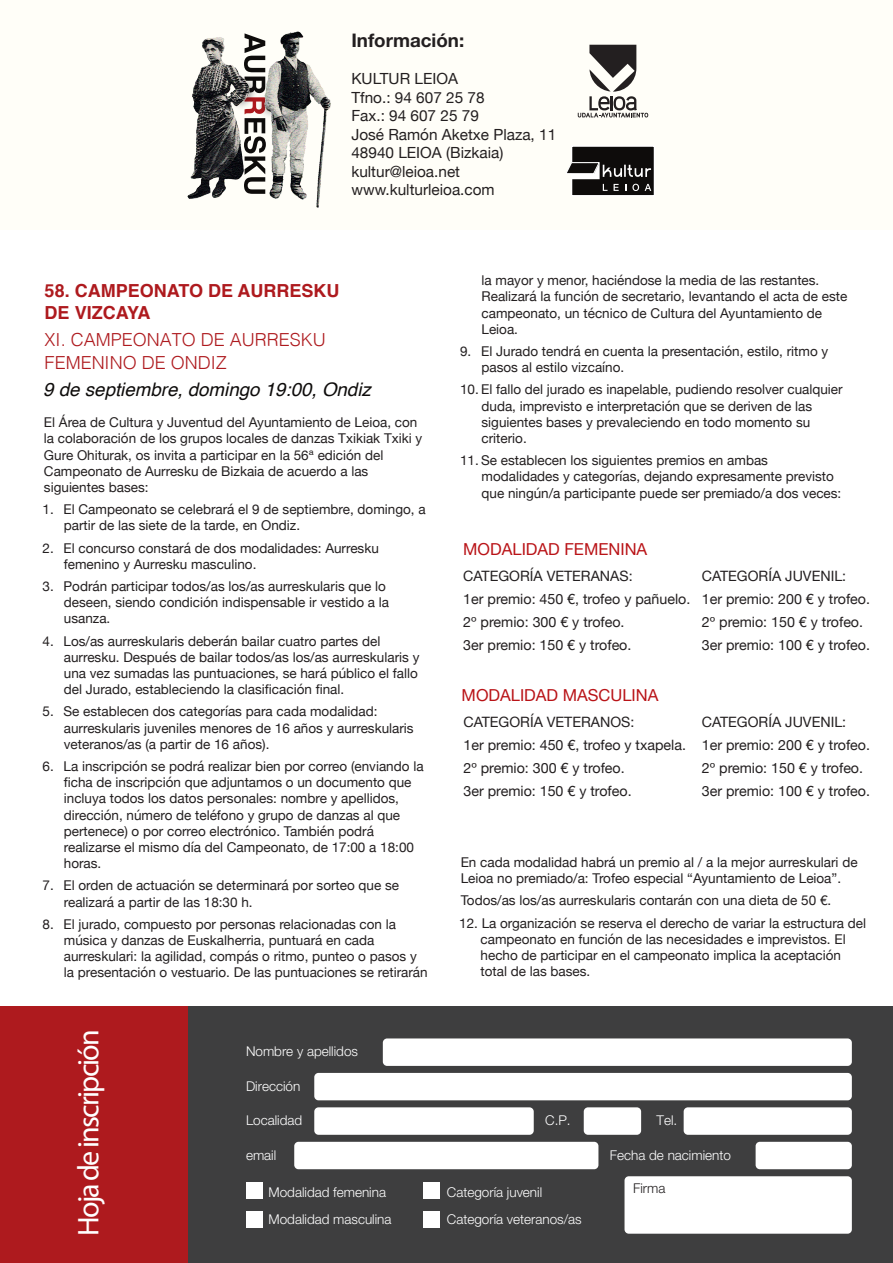
<style>
.page{position:relative;width:893px;height:1263px;background:#fff}
.page>*{position:absolute;margin:0;border:0;box-sizing:border-box;transform-origin:0 0}
.t1{font:700 30px "Montserrat Alternates";letter-spacing:-.06em;color:#fff}
.t2{font:italic 18.75px "Helvetica";color:#0e0c0b}
.t3{font:700 18.75px "Helvetica Neue LT Std";color:#231f20}
.t4{font:300 18px/22.5px "Helvetica";color:#ae1a1e}
.t5{font:700 18px/22.5px "Helvetica";color:#ae1a1e}
.t6{font:16.5px "Helvetica Neue";color:#b91317}
.t7{font:15.3px/18.5px "Helvetica Neue";color:#231f20}
.t8{font:14.25px/23.1px "Helvetica Neue";color:#231f20}
.t9{font:13.5px/16.2px "Helvetica Neue";color:#231f20}
.t10{font:300 13.5px/27px "Helvetica Neue LT Std";color:#fff}
.t11{font:300 13.5px "Helvetica Neue LT Std";color:#231f20}
</style>
<div class="page">
<div style="left:0;top:1006px;width:893px;height:257px;background:#3e3e3f"></div>
<div style="left:0;top:1006px;width:187px;height:257px;background:#ae1a1e"></div>
<div style="left:0;top:0;width:893px;height:230px;background:#fffef8"></div>
<svg style="left:578px;top:45px;width:70px;height:72px"></svg>
<svg style="left:567px;top:146px;width:87px;height:50px;background:#3f3e3d"></svg>
<div style="left:383px;top:1038px;width:469px;height:28px;background:#fff;border-radius:4px"></div>
<div style="left:314px;top:1073px;width:538px;height:27px;background:#fff;border-radius:4px"></div>
<div style="left:624px;top:1176px;width:228px;height:58px;background:#fff;border-radius:4px"></div>
<div style="left:314px;top:1107px;width:220px;height:28px;background:#fff;border-radius:4px"></div>
<div style="left:584px;top:1107px;width:57px;height:28px;background:#fff;border-radius:4px"></div>
<div style="left:294px;top:1142px;width:304px;height:27px;background:#fff;border-radius:4px"></div>
<div style="left:756px;top:1142px;width:96px;height:27px;background:#fff;border-radius:4px"></div>
<div style="left:246px;top:1182px;width:17px;height:17px;background:#fff"></div>
<div style="left:246px;top:1211px;width:17px;height:16px;background:#fff"></div>
<div style="left:423px;top:1182px;width:17px;height:17px;background:#fff"></div>
<div style="left:423px;top:1211px;width:17px;height:16px;background:#fff"></div>
<div style="left:684px;top:1107px;width:168px;height:28px;background:#fff;border-radius:4px"></div>
<svg style="left:251px;top:158px;width:12px;height:36px"></svg>
<img style="left:263px;top:63px;width:68px;height:145px">
<img style="left:251px;top:31px;width:54px;height:117px">
<img style="left:251px;top:37px;width:53px;height:121px">
<img style="left:187px;top:33px;width:64px;height:166px">
<h2 class="t3" style="left:351px;top:29px;width:114px">Información:</h2>
<p class="t7" style="left:351px;top:69px;width:206px">KULTUR LEIOA<br>Tfno.: 94 607 25 78<br>Fax.: 94 607 25 79<br>José Ramón Aketxe Plaza, 11<br>48940 LEIOA (Bizkaia) kultur@leioa.net www.kulturleioa.com</p>
<h3 class="t5" style="left:45px;top:281px;width:296px">58. CAMPEONATO DE AURRESKU<br>DE VIZCAYA</h3>
<h3 class="t4" style="left:45px;top:330px;width:283px">XI. CAMPEONATO DE AURRESKU<br>FEMENINO DE ONDIZ</h3>
<h2 class="t2" style="left:43px;top:382px;width:329px">9 de septiembre, domingo 19:00, Ondiz</h2>
<p class="t9" style="left:44px;top:414px;width:380px">El Área de Cultura y Juventud del Ayuntamiento de Leioa, con la colaboración de los grupos locales de danzas Txikiak Txiki y Gure Ohiturak, os invita a participar en la 56ª edición del Campeonato de Aurresku de Bizkaia de acuerdo a las siguientes bases:</p>
<p class="t9" style="left:64px;top:501px;width:363px;text-indent:-21px">1. El Campeonato se celebrará el 9 de septiembre, domingo, a partir de las siete de la tarde, en Ondiz.</p>
<p class="t9" style="left:64px;top:539px;width:316px;text-indent:-21px">2. El concurso constará de dos modalidades: Aurresku femenino y Aurresku masculino.</p>
<p class="t9" style="left:64px;top:578px;width:327px;text-indent:-21px">3. Podrán participar todos/as los/as aurreskularis que lo deseen, siendo condición indispensable ir vestido a la usanza.</p>
<p class="t9" style="left:64px;top:632px;width:357px;text-indent:-21px">4. Los/as aurreskularis deberán bailar cuatro partes del aurresku. Después de bailar todos/as los/as aurreskularis y una vez sumadas las puntuaciones, se hará público el fallo del Jurado, estableciendo la clasificación final.</p>
<p class="t9" style="left:64px;top:703px;width:351px;text-indent:-21px">5. Se establecen dos categorías para cada modalidad: aurreskularis juveniles menores de 16 años y aurreskularis veteranos/as (a partir de 16 años).</p>
<p class="t9" style="left:64px;top:758px;width:361px;text-indent:-21px">6. La inscripción se podrá realizar bien por correo (enviando la ficha de inscripción que adjuntamos o un documento que incluya todos los datos personales: nombre y apellidos, dirección, número de teléfono y grupo de danzas al que pertenece) o por correo electrónico. También podrá realizarse el mismo día del Campeonato, de 17:00 a 18:00 horas.</p>
<p class="t9" style="left:64px;top:877px;width:337px;text-indent:-21px">7. El orden de actuación se determinará por sorteo que se realizará a partir de las 18:30 h.</p>
<p class="t9" style="left:64px;top:916px;width:365px;text-indent:-21px">8. El jurado, compuesto por personas relacionadas con la música y danzas de Euskalherria, puntuará en cada aurreskulari: la agilidad, compás o ritmo, punteo o pasos y la presentación o vestuario. De las puntuaciones se retirarán</p>
<p class="t9" style="left:481px;top:272px;width:367px">la mayor y menor, haciéndose la media de las restantes.<br>Realizará la función de secretario, levantando el acta de este campeonato, un técnico de Cultura del Ayuntamiento de Leioa.</p>
<p class="t9" style="left:481px;top:343px;width:348px;text-indent:-21px">9. El Jurado tendrá en cuenta la presentación, estilo, ritmo y pasos al estilo vizcaíno.</p>
<p class="t9" style="left:481px;top:381px;width:363px;text-indent:-21px">10. El fallo del jurado es inapelable, pudiendo resolver cualquier duda, imprevisto e interpretación que se deriven de las siguientes bases y prevaleciendo en todo momento su criterio.</p>
<p class="t9" style="left:481px;top:452px;width:361px;text-indent:-21px">11. Se establecen los siguientes premios en ambas modalidades y categorías, dejando expresamente previsto que ningún/a participante puede ser premiado/a dos veces:</p>
<p class="t6" style="left:463px;top:540px;width:185px">MODALIDAD FEMENINA</p>
<p class="t8" style="left:463px;top:564px;width:229px">CATEGORÍA VETERANAS:<br>1er premio: 450 €, trofeo y pañuelo.<br>2º premio: 300 € y trofeo.<br>3er premio: 150 € y trofeo.</p>
<p class="t8" style="left:702px;top:564px;width:170px">CATEGORÍA JUVENIL:<br>1er premio: 200 € y trofeo.<br>2º premio: 150 € y trofeo.<br>3er premio: 100 € y trofeo.</p>
<p class="t6" style="left:462px;top:686px;width:198px">MODALIDAD MASCULINA</p>
<p class="t8" style="left:463px;top:710px;width:224px">CATEGORÍA VETERANOS:<br>1er premio: 450 €, trofeo y txapela.<br>2º premio: 300 € y trofeo.<br>3er premio: 150 € y trofeo.</p>
<p class="t8" style="left:702px;top:710px;width:170px">CATEGORÍA JUVENIL:<br>1er premio: 200 € y trofeo.<br>2º premio: 150 € y trofeo.<br>3er premio: 100 € y trofeo.</p>
<p class="t9" style="left:461px;top:854px;width:398px">En cada modalidad habrá un premio al / a la mejor aurreskulari de<br>Leioa no premiado/a: Trofeo especial “Ayuntamiento de Leioa”.</p>
<p class="t9" style="left:461px;top:892px;width:372px">Todos/as los/as aurreskularis contarán con una dieta de 50 €.</p>
<p class="t9" style="left:481px;top:914px;width:387px;text-indent:-21px">12. La organización se reserva el derecho de variar la estructura del campeonato en función de las necesidades e imprevistos. El hecho de participar en el campeonato implica la aceptación total de las bases.</p>
<h1 class="t1" style="left:70px;top:1236px;width:208px;rotate:-90deg">Hoja de inscripción</h1>
<p class="t10" style="left:246px;top:1038px;width:114px">Nombre y apellidos</p>
<p class="t10" style="left:246px;top:1072px;width:56px">Dirección</p>
<p class="t10" style="left:246px;top:1107px;width:58px">Localidad</p>
<p class="t10" style="left:545px;top:1107px;width:27px">C.P.</p>
<p class="t10" style="left:656px;top:1107px;width:22px">Tel.</p>
<p class="t10" style="left:246px;top:1141px;width:32px">email</p>
<p class="t10" style="left:610px;top:1141px;width:123px">Fecha de nacimiento</p>
<p class="t10" style="left:269px;top:1178px;width:125px">Modalidad femenina<br>Modalidad masculina</p>
<p class="t10" style="left:447px;top:1178px;width:136px">Categoría juvenil<br>Categoría veteranos/as</p>
<p class="t11" style="left:633px;top:1180px;width:34px">Firma</p>
</div>
